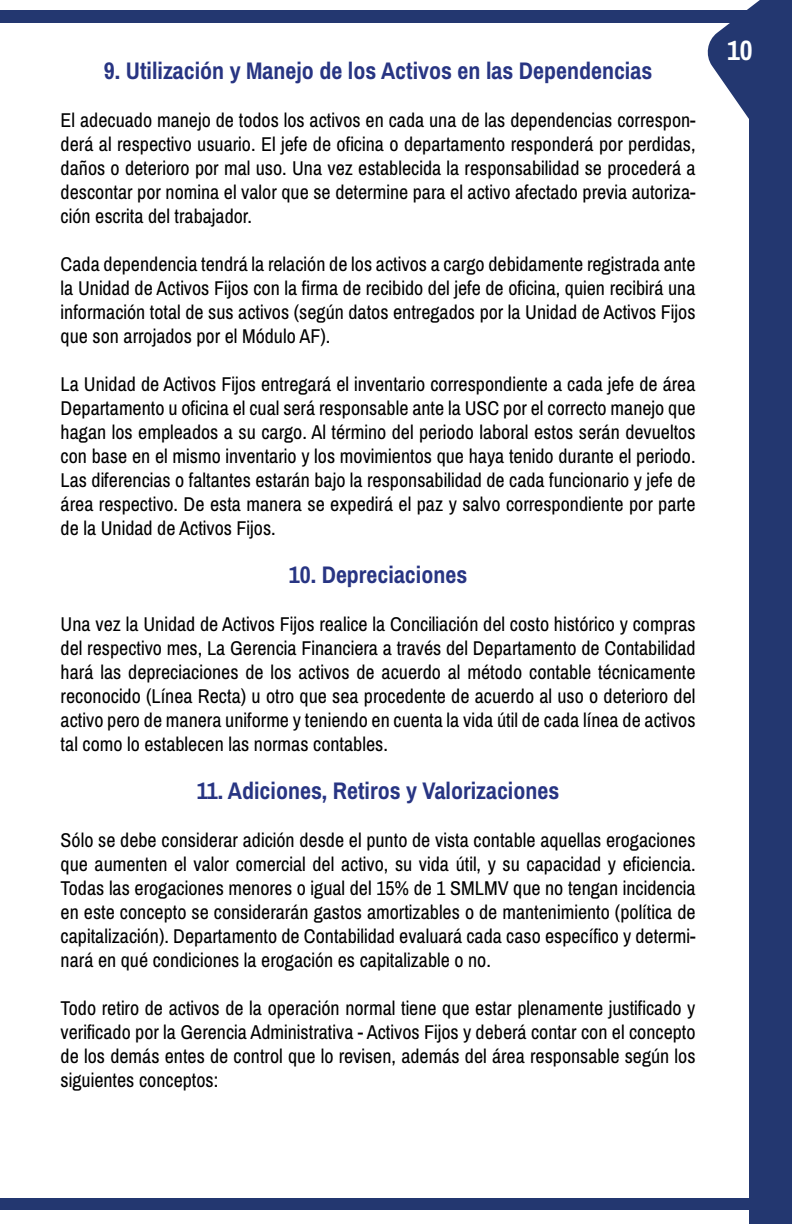
<style>
.page{position:relative;width:792px;height:1224px;background:#fff}
.page>*{position:absolute;margin:0;border:0;box-sizing:border-box;transform-origin:0 0}
.t1{font:700 28px "Archivo Narrow";color:#fff}
.t2{font:700 24px "Archivo Narrow";color:#283583}
.t3{font:20px/24px "Archivo Narrow";color:#000;text-align:justify}
</style>
<div class="page">
<div style="left:0;top:1198px;width:792px;height:12px;background:#233770"></div>
<div style="left:0;top:10px;width:792px;height:12px;background:#233770"></div>
<svg style="left:705px;top:0;width:87px;height:322px"></svg>
<div style="left:750px;top:110px;width:42px;height:1114px;background:#233770"></div>
<p class="t2" style="left:104px;top:56px;width:550px">9. Utilización y Manejo de los Activos en las Dependencias</p>
<p class="t3" style="left:61px;top:109px;width:637px">El adecuado manejo de todos los activos en cada una de las dependencias correspon&shy;derá al respectivo usuario. El jefe de oficina o departamento responderá por perdidas, daños o deterioro por mal uso. Una vez establecida la responsabilidad se procederá a descontar por nomina el valor que se determine para el activo afectado previa autoriza&shy;ción escrita del trabajador.</p>
<p class="t3" style="left:61px;top:253px;width:636px">Cada dependencia tendrá la relación de los activos a cargo debidamente registrada ante la Unidad de Activos Fijos con la firma de recibido del jefe de oficina, quien recibirá una información total de sus activos (según datos entregados por la Unidad de Activos Fijos que son arrojados por el Módulo AF).</p>
<p class="t3" style="left:61px;top:373px;width:637px">La Unidad de Activos Fijos entregará el inventario correspondiente a cada jefe de área Departamento u oficina el cual será responsable ante la USC por el correcto manejo que hagan los empleados a su cargo. Al término del periodo laboral estos serán devueltos con base en el mismo inventario y los movimientos que haya tenido durante el periodo.<br>Las diferencias o faltantes estarán bajo la responsabilidad de cada funcionario y jefe de área respectivo. De esta manera se expedirá el paz y salvo correspondiente por parte de la Unidad de Activos Fijos.</p>
<p class="t2" style="left:289px;top:560px;width:180px">10. Depreciaciones</p>
<p class="t3" style="left:61px;top:613px;width:637px">Una vez la Unidad de Activos Fijos realice la Conciliación del costo histórico y compras del respectivo mes, La Gerencia Financiera a través del Departamento de Contabilidad hará las depreciaciones de los activos de acuerdo al método contable técnicamente reconocido (Línea Recta) u otro que sea procedente de acuerdo al uso o deterioro del activo pero de manera uniforme y teniendo en cuenta la vida útil de cada línea de activos tal como lo establecen las normas contables.</p>
<p class="t2" style="left:197px;top:776px;width:364px">11. Adiciones, Retiros y Valorizaciones</p>
<p class="t3" style="left:61px;top:829px;width:637px">Sólo se debe considerar adición desde el punto de vista contable aquellas erogaciones que aumenten el valor comercial del activo, su vida útil, y su capacidad y eficiencia.<br>Todas las erogaciones menores o igual del 15% de 1 SMLMV que no tengan incidencia en este concepto se considerarán gastos amortizables o de mantenimiento (política de capitalización). Departamento de Contabilidad evaluará cada caso específico y determi&shy;nará en qué condiciones la erogación es capitalizable o no.</p>
<p class="t3" style="left:61px;top:997px;width:636px">Todo retiro de activos de la operación normal tiene que estar plenamente justificado y verificado por la Gerencia Administrativa - Activos Fijos y deberá contar con el concepto de los demás entes de control que lo revisen, además del área responsable según los siguientes conceptos:</p>
<h1 class="t1" style="left:727px;top:33px;width:27px">10</h1>
</div>
